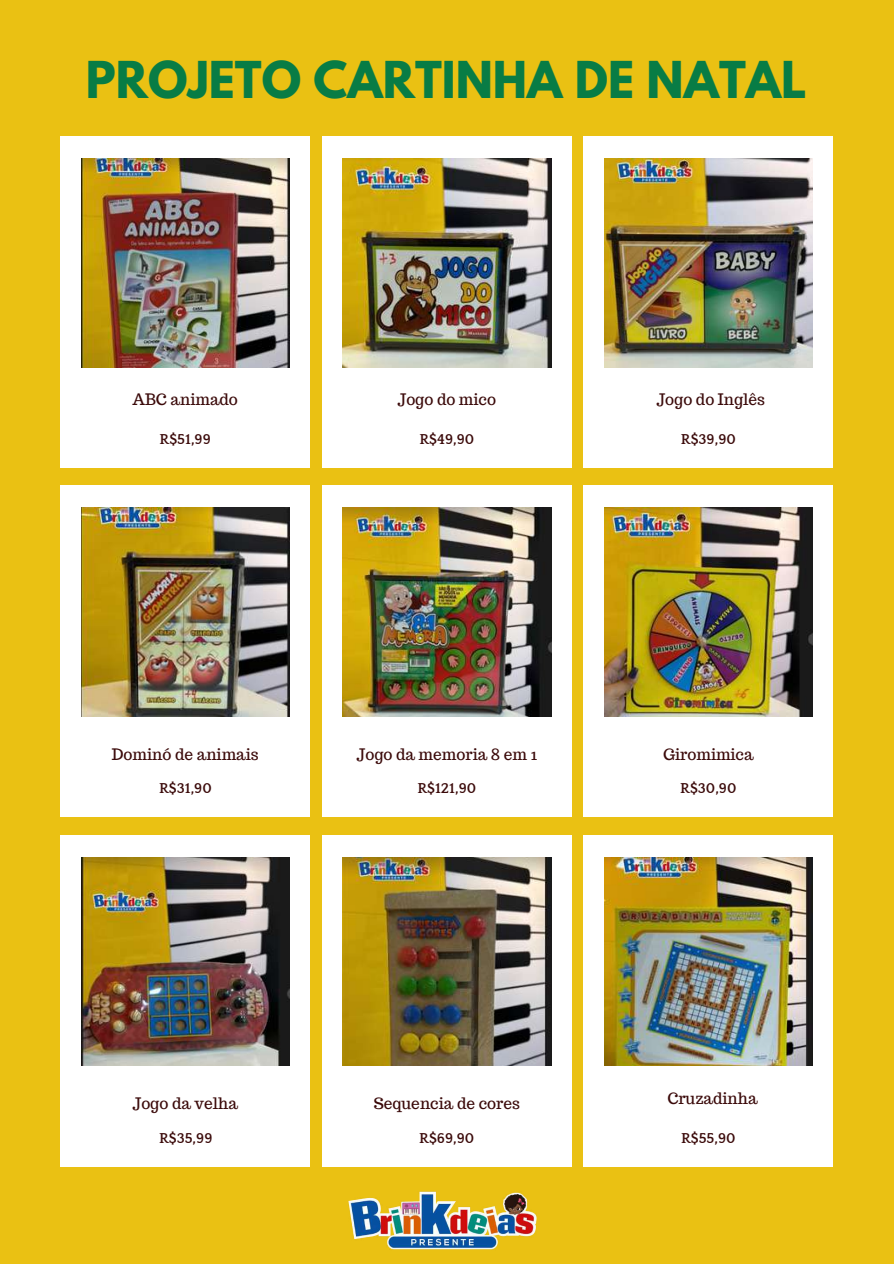
<style>
.page{position:relative;width:894px;height:1264px;background:#fff}
.page>*{position:absolute;margin:0;border:0;box-sizing:border-box;transform-origin:0 0}
.t1{font:700 45px "League Spartan";color:#087c45}
.t2{font:15.45px "Trocchi";color:#3b0a0a}
.t3{font:700 14.7px "Quattrocento";color:#3b0a0a}
</style>
<div class="page">
<div style="left:0;top:0;width:893px;height:1263px;background:#eac113"></div>
<div style="left:61px;top:136px;width:249px;height:331px;background:#fff"></div>
<img style="left:81px;top:158px;width:208px;height:209px">
<div style="left:322px;top:136px;width:249px;height:331px;background:#fff"></div>
<img style="left:342px;top:158px;width:209px;height:209px">
<div style="left:583px;top:136px;width:249px;height:331px;background:#fff"></div>
<img style="left:604px;top:158px;width:208px;height:209px">
<div style="left:61px;top:485px;width:249px;height:331px;background:#fff"></div>
<img style="left:81px;top:508px;width:208px;height:208px">
<div style="left:322px;top:485px;width:249px;height:331px;background:#fff"></div>
<img style="left:342px;top:508px;width:209px;height:208px">
<div style="left:583px;top:485px;width:249px;height:331px;background:#fff"></div>
<img style="left:604px;top:508px;width:208px;height:208px">
<div style="left:61px;top:835px;width:249px;height:331px;background:#fff"></div>
<img style="left:81px;top:857px;width:208px;height:208px">
<div style="left:322px;top:835px;width:249px;height:331px;background:#fff"></div>
<img style="left:342px;top:857px;width:209px;height:208px">
<div style="left:583px;top:835px;width:249px;height:331px;background:#fff"></div>
<img style="left:604px;top:857px;width:208px;height:208px">
<img style="left:348px;top:1191px;width:189px;height:59px">
<h1 class="t1" style="left:86px;top:57px;width:722px">PROJETO CARTINHA DE NATAL</h1>
<p class="t2" style="left:132px;top:389px;width:107px">ABC animado</p>
<p class="t3" style="left:159px;top:431px;width:53px">R$51,99</p>
<p class="t2" style="left:397px;top:389px;width:100px">Jogo do mico</p>
<p class="t3" style="left:419px;top:431px;width:56px">R$49,90</p>
<p class="t2" style="left:656px;top:389px;width:110px">Jogo do Inglês</p>
<p class="t3" style="left:680px;top:431px;width:56px">R$39,90</p>
<p class="t2" style="left:112px;top:744px;width:148px">Dominó de animais</p>
<p class="t2" style="left:356px;top:744px;width:182px">Jogo da memoria 8 em 1</p>
<p class="t3" style="left:417px;top:780px;width:60px">R$121,90</p>
<p class="t3" style="left:159px;top:780px;width:54px">R$31,90</p>
<p class="t2" style="left:132px;top:1093px;width:107px">Jogo da velha</p>
<p class="t2" style="left:373px;top:1093px;width:148px">Sequencia de cores</p>
<p class="t3" style="left:419px;top:1130px;width:57px">R$69,90</p>
<p class="t3" style="left:159px;top:1130px;width:55px">R$35,99</p>
<p class="t2" style="left:663px;top:744px;width:92px">Giromimica</p>
<p class="t3" style="left:680px;top:780px;width:58px">R$30,90</p>
<p class="t2" style="left:667px;top:1087px;width:92px">Cruzadinha</p>
<p class="t3" style="left:681px;top:1130px;width:56px">R$55,90</p>
</div>
